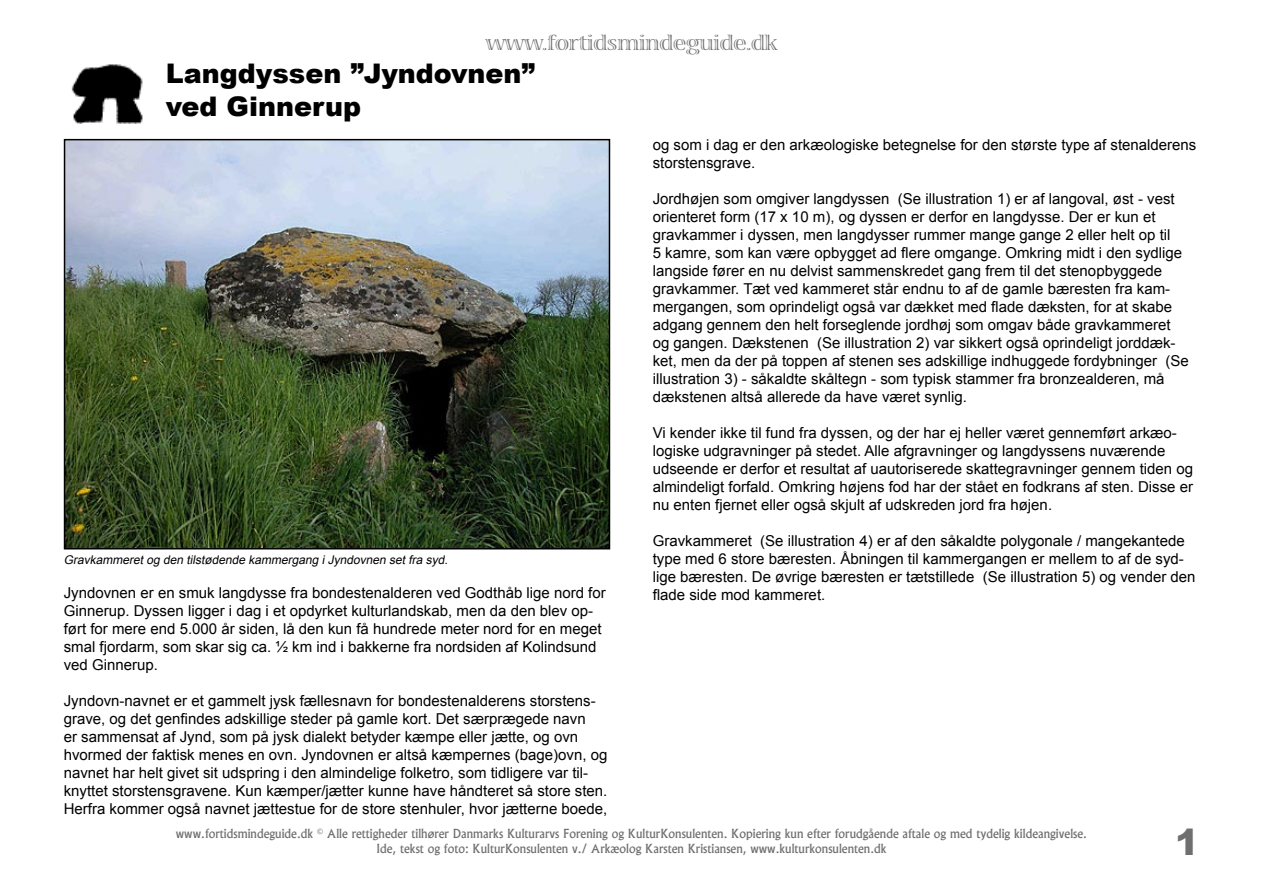
<style>
.page{position:relative;width:1263px;height:893px;background:#fff}
.page>*{position:absolute;margin:0;border:0;box-sizing:border-box;transform-origin:0 0}
.t1{font:900 36px "Arial";color:#6f6f6f}
.t2{font:900 27px "Arial";color:#000}
.t3{font:21px "Viva Std";color:#6f6f6f}
.t4{font:15px/18px "Arial";color:#000}
.t5{font:12px "Alaska";color:#6f6f6f}
.t6{font:italic 12px "Arial";color:#000}
</style>
<div class="page">
<img style="left:67px;top:142px;width:540px;height:404px">
<div style="left:64px;top:139px;width:546px;height:410px;border:2px solid #000"></div>
<img style="left:71px;top:64px;width:72px;height:60px">
<p class="t3" style="left:486px;top:32px;width:293px">www.fortidsmindeguide.dk</p>
<p class="t2" style="left:166px;top:54px;width:371px">Langdyssen ”Jyndovnen”</p>
<p class="t2" style="left:166px;top:86px;width:197px">ved Ginnerup</p>
<p class="t6" style="left:64px;top:552px;width:388px">Gravkammeretog den tilstødende kammergang iJyndovnen setfra syd.</p>
<p class="t4" style="left:64px;top:584px;width:543px">Jyndovnen er en smuk langdysse fra bondestenalderen ved Godthåb lige nord for Ginnerup. Dyssen ligger i dag i et opdyrket kulturlandskab, men da den blev op&shy;ført for mere end 5.000 år siden, lå den kun få hundrede meter nord for en meget smal fjordarm, som skar sig ca. ½ km ind i bakkerne fra nordsiden af Kolindsund ved Ginnerup.</p>
<p class="t4" style="left:64px;top:692px;width:545px">Jyndovn-navnet er et gammelt jysk fællesnavn for bondestenalderens storstens&shy;grave, og det genfindes adskillige steder på gamle kort. Det særprægede navn<br>er sammensat af Jynd, som på jysk dialekt betyder kæmpe eller jætte, og ovn hvormed der faktisk menes en ovn. Jyndovnen er altså kæmpernes (bage)ovn, og navnet har helt givet sit udspring i den almindelige folketro, som tidligere var til&shy;knyttet storstensgravene. Kun kæmper/jætter kunne have håndteret så store sten.<br>Herfra kommer også navnet jættestue for de store stenhuler, hvor jætterne boede,</p>
<p class="t4" style="left:653px;top:136px;width:545px">og som i dag er den arkæologiske betegnelse for den største type af stenalderens storstensgrave.</p>
<p class="t4" style="left:653px;top:190px;width:538px">Jordhøjen som omgiver langdyssen (Se illustration 1) er af langoval, øst - vest orienteret form (17 x 10 m), og dyssen er derfor en langdysse. Der er kun et gravkammer i dyssen, men langdysser rummer mange gange 2 eller helt op til<br>5 kamre, som kan være opbygget ad flere omgange. Omkring midt i den sydlige langside fører en nu delvist sammenskredet gang frem til det stenopbyggede gravkammer. Tæt ved kammeret står endnu to af de gamle bæresten fra kam&shy;mergangen, som oprindeligt også var dækket med flade dæksten, for at skabe adgang gennem den helt forseglende jordhøj som omgav både gravkammeret og gangen. Dækstenen (Se illustration 2) var sikkert også oprindeligt jorddæk&shy;ket, men da der på toppen af stenen ses adskillige indhuggede fordybninger (Se illustration 3) - såkaldte skåltegn - som typisk stammer fra bronzealderen, må dækstenen altså allerede da have været synlig.</p>
<p class="t4" style="left:653px;top:424px;width:542px">Vi kender ikke til fund fra dyssen, og der har ej heller været gennemført arkæo&shy;logiske udgravninger på stedet. Alle afgravninger og langdyssens nuværende udseende er derfor et resultat af uautoriserede skattegravninger gennem tiden og almindeligt forfald. Omkring højens fod har der stået en fodkrans af sten. Disse er nu enten fjernet eller også skjult af udskreden jord fra højen.</p>
<p class="t4" style="left:653px;top:532px;width:544px">Gravkammeret (Se illustration 4) er af den såkaldte polygonale / mangekantede type med 6 store bæresten. Åbningen til kammergangen er mellem to af de syd&shy;lige bæresten. De øvrige bæresten er tætstillede (Se illustration 5) og vender den flade side mod kammeret.</p>
<p class="t5" style="left:176px;top:826px;width:913px">www.fortidsmindeguide.dk © Alle rettigheder tilhører Danmarks Kulturarvs Forening og KulturKonsulenten. Kopiering kun efter forudgående aftale og med tydelig kildeangivelse.</p>
<p class="t5" style="left:376px;top:841px;width:512px">Ide, tekst og foto: KulturKonsulenten v./ Arkæolog Karsten Kristiansen, www.kulturkonsulenten.dk</p>
<p class="t1" style="left:1175px;top:816px;width:26px">1</p>
</div>
